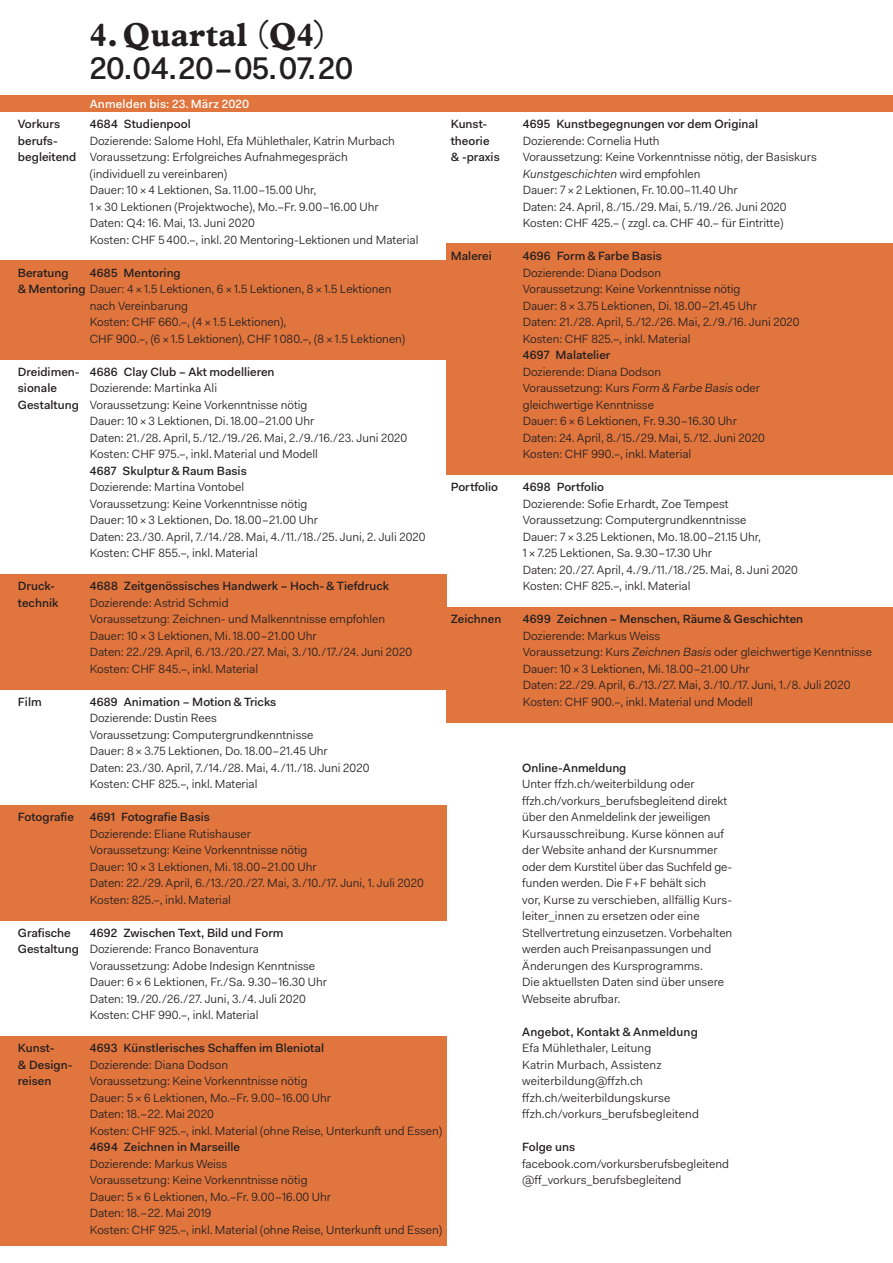
<style>
.page{position:relative;width:893px;height:1263px;background:#fff}
.page>*{position:absolute;margin:0;border:0;box-sizing:border-box;transform-origin:0 0}
.t1{font:700 33px "Index FF";color:#231f20}
.t2{font:500 31.5px "Fakt Pro";letter-spacing:-.015em;color:#231f20}
.t3{font:12px/16.5px "Fakt Pro Blond";color:#231f20}
.t4{font:500 12px/16.5px "Fakt Pro";color:#231f20}
.t5{font:500 12px "Fakt Pro";letter-spacing:.015em;color:#fff}
.s1{font-family:"Fakt Pro";font-weight:500}
.s2{font-style:italic}
</style>
<div class="page">
<div style="left:0;top:95px;width:892px;height:17px;background:#e0753e"></div>
<div style="left:0;top:260px;width:446px;height:99px;background:#e0753e"></div>
<div style="left:0;top:574px;width:446px;height:115px;background:#e0753e"></div>
<div style="left:0;top:805px;width:446px;height:115px;background:#e0753e"></div>
<div style="left:0;top:1036px;width:446px;height:209px;background:#e0753e"></div>
<div style="left:446px;top:244px;width:446px;height:231px;background:#e0753e"></div>
<div style="left:446px;top:607px;width:446px;height:115px;background:#e0753e"></div>
<h1 class="t1" style="left:90px;top:15px;width:238px">4.Quartal (Q4)</h1>
<h2 class="t2" style="left:90px;top:47px;width:265px">20.04.20–05.07.20</h2>
<p class="t5" style="left:90px;top:96px;width:161px">Anmelden bis: 23. März 2020</p>
<p class="t4" style="left:90px;top:116px;width:103px">4684 Studienpool</p>
<p class="t3" style="left:90px;top:132px;width:330px">Dozierende: Salome Hohl, Efa Mühlethaler, Katrin Murbach Voraussetzung: Erfolgreiches Aufnahmegespräch<br>(individuell zu vereinbaren)<br>Dauer: 10 × 4 Lektionen, Sa. 11.00–15.00 Uhr,<br>1 × 30 Lektionen (Projektwoche), Mo.–Fr. 9.00–16.00 Uhr<br>Daten: Q4: 16. Mai, 13. Juni 2020<br>Kosten: CHF 5 400.–, inkl. 20 Mentoring-Lektionen und Material</p>
<p class="t4" style="left:90px;top:264px;width:93px">4685 Mentoring</p>
<p class="t3" style="left:90px;top:281px;width:317px;text-indent:-72px"><span class="s1">&amp; Mentoring</span> Dauer: 4 × 1.5 Lektionen, 6 × 1.5 Lektionen, 8 × 1.5 Lektionen nach Vereinbarung<br>Kosten: CHF 660.–, (4 × 1.5 Lektionen),<br>CHF 900.–, (6 × 1.5 Lektionen), CHF 1 080.–, (8 × 1.5 Lektionen)</p>
<p class="t4" style="left:90px;top:363px;width:186px">4686 Clay Club – Akt modellieren</p>
<p class="t3" style="left:90px;top:380px;width:319px">Dozierende: Martinka Ali<br>Voraussetzung: Keine Vorkenntnisse nötig<br>Dauer: 10 × 3 Lektionen, Di. 18.00–21.00 Uhr<br>Daten: 21./28. April, 5./12./19./26. Mai, 2./9./16./23. Juni 2020<br>Kosten: CHF 975.–, inkl. Material und Modell</p>
<p class="t4" style="left:90px;top:462px;width:158px">4687 Skulptur &amp; Raum Basis</p>
<p class="t3" style="left:90px;top:479px;width:337px">Dozierende: Martina Vontobel<br>Voraussetzung: Keine Vorkenntnisse nötig<br>Dauer: 10 × 3 Lektionen, Do. 18.00–21.00 Uhr<br>Daten: 23./30. April, 7./14./28. Mai, 4./11./18./25. Juni, 2. Juli 2020<br>Kosten: CHF 855.–, inkl. Material</p>
<p class="t4" style="left:90px;top:578px;width:301px">4688 Zeitgenössisches Handwerk – Hoch- &amp; Tiefdruck</p>
<p class="t3" style="left:90px;top:594px;width:324px">Dozierende: Astrid Schmid<br>Voraussetzung: Zeichnen- und Malkenntnisse empfohlen Dauer: 10 × 3 Lektionen, Mi. 18.00–21.00 Uhr<br>Daten: 22./29. April, 6./13./20./27. Mai, 3./10./17./24. Juni 2020<br>Kosten: CHF 845.–, inkl. Material</p>
<p class="t4" style="left:90px;top:693px;width:188px">4689 Animation − Motion &amp; Tricks</p>
<p class="t3" style="left:90px;top:710px;width:281px">Dozierende: Dustin Rees<br>Voraussetzung: Computergrundkenntnisse<br>Dauer: 8 × 3.75 Lektionen, Do. 18.00–21.45 Uhr<br>Daten: 23./30. April, 7./14./28. Mai, 4./11./18. Juni 2020<br>Kosten: CHF 825.–, inkl. Material</p>
<p class="t4" style="left:90px;top:809px;width:122px">4691 Fotografie Basis</p>
<p class="t3" style="left:90px;top:825px;width:335px">Dozierende: Eliane Rutishauser<br>Voraussetzung: Keine Vorkenntnisse nötig<br>Dauer: 10 × 3 Lektionen, Mi. 18.00–21.00 Uhr<br>Daten: 22./29. April, 6./13./20./27. Mai, 3./10./17. Juni, 1. Juli 2020<br>Kosten: 825.–, inkl. Material</p>
<p class="t4" style="left:90px;top:924px;width:195px">4692 Zwischen Text, Bild und Form</p>
<p class="t3" style="left:90px;top:941px;width:239px">Dozierende: Franco Bonaventura Voraussetzung: Adobe Indesign Kenntnisse Dauer: 6 × 6 Lektionen, Fr./Sa. 9.30–16.30 Uhr Daten: 19./20./26./27. Juni, 3./4. Juli 2020<br>Kosten: CHF 990.–, inkl. Material</p>
<p class="t4" style="left:90px;top:1040px;width:236px">4693 Künstlerisches Schaffen im Bleniotal</p>
<p class="t3" style="left:90px;top:1056px;width:354px">Dozierende: Diana Dodson<br>Voraussetzung: Keine Vorkenntnisse nötig<br>Dauer: 5 × 6 Lektionen, Mo.–Fr. 9.00–16.00 Uhr<br>Daten: 18.–22. Mai 2020<br>Kosten: CHF 925.–, inkl. Material (ohne Reise, Unterkunft und Essen)</p>
<p class="t4" style="left:90px;top:1139px;width:152px">4694 Zeichnen in Marseille</p>
<p class="t3" style="left:90px;top:1155px;width:354px">Dozierende: Markus Weiss<br>Voraussetzung: Keine Vorkenntnisse nötig<br>Dauer: 5 × 6 Lektionen, Mo.–Fr. 9.00–16.00 Uhr<br>Daten: 18.–22. Mai 2019<br>Kosten: CHF 925.–, inkl. Material (ohne Reise, Unterkunft und Essen)</p>
<p class="t4" style="left:18px;top:116px;width:60px">Vorkurs berufs&shy;begleitend</p>
<p class="t4" style="left:18px;top:264px;width:52px">Beratung</p>
<p class="t4" style="left:18px;top:363px;width:63px">Dreidimen&shy;sionale<br>Gestaltung</p>
<p class="t4" style="left:18px;top:578px;width:42px">Druck&shy;technik</p>
<p class="t4" style="left:18px;top:693px;width:25px">Film</p>
<p class="t4" style="left:18px;top:809px;width:58px">Fotografie</p>
<p class="t4" style="left:18px;top:924px;width:63px">Grafische<br>Gestaltung</p>
<p class="t4" style="left:18px;top:1040px;width:56px">Kunst-<br>&amp; Design&shy;reisen</p>
<p class="t4" style="left:451px;top:116px;width:51px">Kunst&shy;theorie &amp; -praxis</p>
<p class="t4" style="left:451px;top:248px;width:43px">Malerei</p>
<p class="t4" style="left:451px;top:479px;width:49px">Portfolio</p>
<p class="t4" style="left:451px;top:611px;width:52px">Zeichnen</p>
<p class="t4" style="left:523px;top:116px;width:237px">4695 Kunstbegegnungen vor dem Original</p>
<p class="t3" style="left:523px;top:132px;width:296px">Dozierende: Cornelia Huth<br>Voraussetzung: Keine Vorkenntnisse nötig, der Basiskurs <span class="s2">Kunstgeschichten</span> wird empfohlen<br>Dauer: 7 × 2 Lektionen, Fr. 10.00–11.40 Uhr<br>Daten: 24. April, 8./15./29. Mai, 5./19./26. Juni 2020<br>Kosten: CHF 425.– ( zzgl. ca. CHF 40.– für Eintritte)</p>
<p class="t4" style="left:523px;top:248px;width:141px">4696 Form &amp; Farbe Basis</p>
<p class="t3" style="left:523px;top:264px;width:278px">Dozierende: Diana Dodson<br>Voraussetzung: Keine Vorkenntnisse nötig<br>Dauer: 8 × 3.75 Lektionen, Di. 18.00–21.45 Uhr<br>Daten: 21./28. April, 5./12./26. Mai, 2./9./16. Juni 2020<br>Kosten: CHF 825.–, inkl. Material</p>
<p class="t4" style="left:523px;top:347px;width:89px">4697 Malatelier</p>
<p class="t3" style="left:523px;top:363px;width:244px">Dozierende: Diana Dodson<br>Voraussetzung: Kurs <span class="s2">Form &amp; Farbe Basis</span> oder gleichwertige Kenntnisse<br>Dauer: 6 × 6 Lektionen, Fr. 9.30–16.30 Uhr Daten: 24. April, 8./15./29. Mai, 5./12. Juni 2020<br>Kosten: CHF 990.–, inkl. Material</p>
<p class="t4" style="left:523px;top:479px;width:83px">4698 Portfolio</p>
<p class="t3" style="left:523px;top:495px;width:277px">Dozierende: Sofie Erhardt, Zoe Tempest Voraussetzung: Computergrundkenntnisse<br>Dauer: 7 × 3.25 Lektionen, Mo. 18.00–21.15 Uhr,<br>1 × 7.25 Lektionen, Sa. 9.30–17.30 Uhr<br>Daten: 20./27. April, 4./9./11./18./25. Mai, 8. Juni 2020<br>Kosten: CHF 825.–, inkl. Material</p>
<p class="t4" style="left:523px;top:611px;width:282px">4699 Zeichnen – Menschen, Räume &amp; Geschichten</p>
<p class="t3" style="left:523px;top:627px;width:351px">Dozierende: Markus Weiss<br>Voraussetzung: Kurs <span class="s2">Zeichnen Basis</span> oder gleichwertige Kenntnisse Dauer: 10 × 3 Lektionen, Mi. 18.00–21.00 Uhr<br>Daten: 22./29. April, 6./13./27. Mai, 3./10./17. Juni, 1./8. Juli 2020<br>Kosten: CHF 900.–, inkl. Material und Modell</p>
<p class="t4" style="left:522px;top:759px;width:106px">Online-Anmeldung</p>
<p class="t3" style="left:522px;top:776px;width:212px">Unter ffzh.ch/weiterbildung oder ffzh.ch/vorkurs_berufsbegleitend direkt über den Anmeldelink der jeweiligen Kursausschreibung. Kurse können auf der Website anhand der Kursnummer oder dem Kurstitel über das Suchfeld ge&shy;funden werden. Die F+F behält sich<br>vor, Kurse zu verschieben, allfällig Kurs&shy;leiter_innen zu ersetzen oder eine Stellvertretung einzusetzen. Vorbehalten werden auch Preisanpassungen und Änderungen des Kursprogramms.<br>Die aktuellsten Daten sind über unsere Webseite abrufbar.</p>
<p class="t4" style="left:522px;top:1023px;width:177px">Angebot, Kontakt &amp; Anmeldung</p>
<p class="t3" style="left:522px;top:1040px;width:178px">Efa Mühlethaler, Leitung<br>Katrin Murbach, Assistenz weiterbildung@ffzh.ch ffzh.ch/weiterbildungskurse ffzh.ch/vorkurs_berufsbegleitend</p>
<p class="t4" style="left:522px;top:1139px;width:54px">Folge uns</p>
<p class="t3" style="left:522px;top:1155px;width:208px">facebook.com/vorkursberufsbegleitend @ff_vorkurs_berufsbegleitend</p>
</div>
